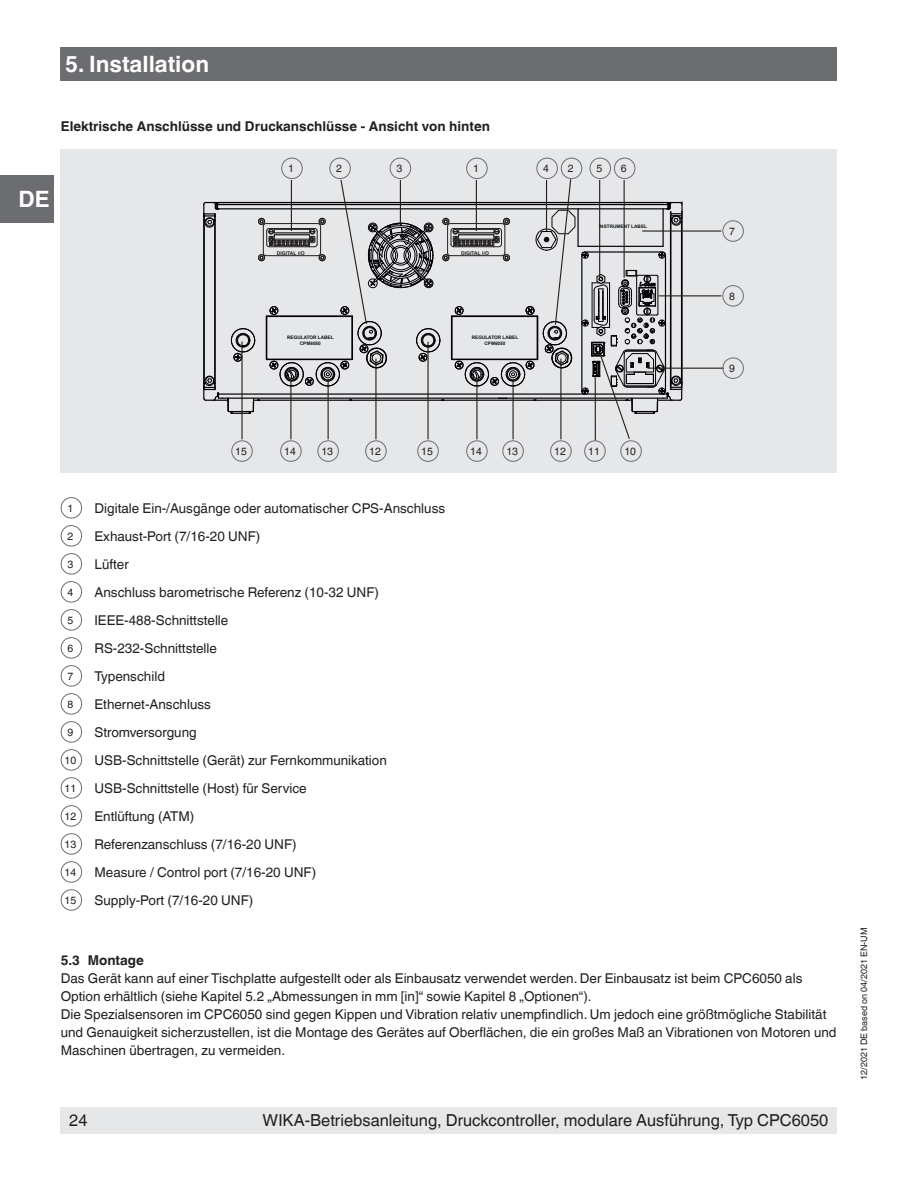
<style>
.page{position:relative;width:918px;height:1188px;background:#fff}
.page>*{position:absolute;margin:0;border:0;box-sizing:border-box;transform-origin:0 0}
.OI-Head{font:700 22.5px "Helvetica World";color:#fff}
.t1{font:16.5px "Helvetica World";color:#231f20}
.Running_text{font:13.5px/18px "Helvetica World";color:#231f20}
.Subheadline2{font:700 13.5px "Helvetica World";color:#231f20}
.Zahl___Schrift_im_Kr{font:10.5px "Helvetica World";color:#231f20}
.t2{font:9px "Helvetica World";color:#231f20}
.t3{font:700 5.1px "Arial";color:#231f20}
.t4{font:700 4.8px/5.7px "Arial";color:#0e1213;text-align:center}
</style>
<div class="page">
<div style="left:61px;top:47px;width:776px;height:34px;background:#6c6d70"></div>
<div style="left:0;top:176px;width:54px;height:47px;background:#6c6d70"></div>
<div style="left:61px;top:1107px;width:776px;height:27px;background:#e6e7e9"></div>
<div style="left:61px;top:497px;width:21px;height:21px;border:1px solid #6c6d70;border-radius:50%"></div>
<div style="left:61px;top:525px;width:21px;height:21px;border:1px solid #6c6d70;border-radius:50%"></div>
<div style="left:61px;top:553px;width:21px;height:21px;border:1px solid #6c6d70;border-radius:50%"></div>
<div style="left:61px;top:581px;width:21px;height:21px;border:1px solid #6c6d70;border-radius:50%"></div>
<div style="left:61px;top:609px;width:21px;height:21px;border:1px solid #6c6d70;border-radius:50%"></div>
<div style="left:61px;top:637px;width:21px;height:21px;border:1px solid #6c6d70;border-radius:50%"></div>
<div style="left:61px;top:665px;width:21px;height:22px;border:1px solid #6c6d70;border-radius:50%"></div>
<div style="left:61px;top:693px;width:21px;height:22px;border:1px solid #6c6d70;border-radius:50%"></div>
<div style="left:61px;top:721px;width:21px;height:22px;border:1px solid #6c6d70;border-radius:50%"></div>
<div style="left:61px;top:749px;width:21px;height:22px;border:1px solid #6c6d70;border-radius:50%"></div>
<div style="left:61px;top:777px;width:21px;height:22px;border:1px solid #6c6d70;border-radius:50%"></div>
<div style="left:61px;top:805px;width:21px;height:22px;border:1px solid #6c6d70;border-radius:50%"></div>
<div style="left:61px;top:833px;width:21px;height:22px;border:1px solid #6c6d70;border-radius:50%"></div>
<div style="left:61px;top:861px;width:21px;height:22px;border:1px solid #6c6d70;border-radius:50%"></div>
<div style="left:61px;top:889px;width:21px;height:22px;border:1px solid #6c6d70;border-radius:50%"></div>
<div style="left:61px;top:149px;width:776px;height:323px;background:#e6e7e9"></div>
<hr style="left:658px;top:295px;width:63px;height:1px;background:#231f20">
<hr style="left:647px;top:368px;width:77px;height:1px;background:#231f20">
<hr style="left:642px;top:230px;width:79px;height:2px;background:#231f20">
<svg style="left:203px;top:178px;width:480px;height:262px"></svg>
<div style="left:390px;top:158px;width:21px;height:21px;border:1px solid #6c6d70;border-radius:50%"></div>
<div style="left:329px;top:158px;width:22px;height:21px;border:1px solid #6c6d70;border-radius:50%"></div>
<div style="left:466px;top:158px;width:22px;height:21px;border:1px solid #6c6d70;border-radius:50%"></div>
<div style="left:281px;top:158px;width:22px;height:21px;border:1px solid #6c6d70;border-radius:50%"></div>
<div style="left:536px;top:158px;width:22px;height:21px;border:1px solid #6c6d70;border-radius:50%"></div>
<div style="left:561px;top:158px;width:21px;height:21px;border:1px solid #6c6d70;border-radius:50%"></div>
<div style="left:590px;top:158px;width:21px;height:21px;border:1px solid #6c6d70;border-radius:50%"></div>
<div style="left:614px;top:158px;width:21px;height:21px;border:1px solid #6c6d70;border-radius:50%"></div>
<div style="left:722px;top:285px;width:22px;height:22px;border:1px solid #6c6d70;border-radius:50%"></div>
<div style="left:722px;top:358px;width:22px;height:21px;border:1px solid #6c6d70;border-radius:50%"></div>
<div style="left:722px;top:220px;width:22px;height:22px;border:1px solid #6c6d70;border-radius:50%"></div>
<div style="left:502px;top:440px;width:22px;height:22px;border:1px solid #6c6d70;border-radius:50%"></div>
<div style="left:466px;top:440px;width:22px;height:22px;border:1px solid #6c6d70;border-radius:50%"></div>
<div style="left:317px;top:440px;width:22px;height:22px;border:1px solid #6c6d70;border-radius:50%"></div>
<div style="left:280px;top:440px;width:22px;height:22px;border:1px solid #6c6d70;border-radius:50%"></div>
<div style="left:584px;top:440px;width:22px;height:22px;border:1px solid #6c6d70;border-radius:50%"></div>
<div style="left:620px;top:440px;width:22px;height:22px;border:1px solid #6c6d70;border-radius:50%"></div>
<div style="left:417px;top:440px;width:22px;height:22px;border:1px solid #6c6d70;border-radius:50%"></div>
<div style="left:231px;top:440px;width:22px;height:22px;border:1px solid #6c6d70;border-radius:50%"></div>
<div style="left:550px;top:440px;width:22px;height:22px;border:1px solid #6c6d70;border-radius:50%"></div>
<div style="left:365px;top:440px;width:22px;height:22px;border:1px solid #6c6d70;border-radius:50%"></div>
<p class="OI-Head" style="left:65px;top:51px;width:145px">5. Installation</p>
<p class="Subheadline2" style="left:61px;top:119px;width:431px">Elektrische Anschlüsse und Druckanschlüsse - Ansicht von hinten</p>
<h1 class="OI-Head" style="left:19px;top:186px;width:33px">DE</h1>
<p class="Zahl___Schrift_im_Kr" style="left:288px;top:162px;width:7px">1</p>
<p class="Zahl___Schrift_im_Kr" style="left:336px;top:162px;width:7px">2</p>
<p class="Zahl___Schrift_im_Kr" style="left:397px;top:162px;width:7px">3</p>
<p class="Zahl___Schrift_im_Kr" style="left:473px;top:162px;width:7px">1</p>
<p class="Zahl___Schrift_im_Kr" style="left:543px;top:162px;width:7px">4</p>
<p class="Zahl___Schrift_im_Kr" style="left:568px;top:162px;width:7px">2</p>
<p class="Zahl___Schrift_im_Kr" style="left:596px;top:162px;width:7px">5</p>
<p class="Zahl___Schrift_im_Kr" style="left:621px;top:162px;width:7px">6</p>
<p class="t3" style="left:277px;top:249px;width:29px">DIGITAL I/O</p>
<p class="t3" style="left:461px;top:249px;width:29px">DIGITAL I/O</p>
<p class="t4" style="left:599px;top:223px;width:50px">INSTRUMENT LABEL</p>
<p class="t4" style="left:287px;top:335px;width:48px">REGULATOR LABEL<br>CPM6050</p>
<p class="t4" style="left:472px;top:335px;width:48px">REGULATOR LABEL<br>CPM6050</p>
<p class="Zahl___Schrift_im_Kr" style="left:729px;top:225px;width:7px">7</p>
<p class="Zahl___Schrift_im_Kr" style="left:729px;top:290px;width:7px">8</p>
<p class="Zahl___Schrift_im_Kr" style="left:729px;top:362px;width:7px">9</p>
<p class="Zahl___Schrift_im_Kr" style="left:235px;top:445px;width:13px">15</p>
<p class="Zahl___Schrift_im_Kr" style="left:284px;top:445px;width:13px">14</p>
<p class="Zahl___Schrift_im_Kr" style="left:321px;top:445px;width:13px">13</p>
<p class="Zahl___Schrift_im_Kr" style="left:369px;top:445px;width:13px">12</p>
<p class="Zahl___Schrift_im_Kr" style="left:421px;top:445px;width:13px">15</p>
<p class="Zahl___Schrift_im_Kr" style="left:470px;top:445px;width:13px">14</p>
<p class="Zahl___Schrift_im_Kr" style="left:506px;top:445px;width:13px">13</p>
<p class="Zahl___Schrift_im_Kr" style="left:554px;top:445px;width:13px">12</p>
<p class="Zahl___Schrift_im_Kr" style="left:588px;top:445px;width:13px">11</p>
<p class="Zahl___Schrift_im_Kr" style="left:624px;top:445px;width:13px">10</p>
<p class="Zahl___Schrift_im_Kr" style="left:68px;top:502px;width:7px">1</p>
<p class="Running_text" style="left:94px;top:499px;width:352px">Digitale Ein-/Ausgänge oder automatischer CPS-Anschluss</p>
<p class="Zahl___Schrift_im_Kr" style="left:68px;top:530px;width:7px">2</p>
<p class="Running_text" style="left:94px;top:527px;width:167px">Exhaust-Port (7/16-20 UNF)</p>
<p class="Zahl___Schrift_im_Kr" style="left:68px;top:558px;width:7px">3</p>
<p class="Running_text" style="left:94px;top:555px;width:36px">Lüfter</p>
<p class="Zahl___Schrift_im_Kr" style="left:68px;top:586px;width:7px">4</p>
<p class="Running_text" style="left:94px;top:583px;width:286px">Anschluss barometrische Referenz (10-32 UNF)</p>
<p class="Zahl___Schrift_im_Kr" style="left:68px;top:614px;width:7px">5</p>
<p class="Running_text" style="left:94px;top:611px;width:135px">IEEE-488-Schnittstelle</p>
<p class="Zahl___Schrift_im_Kr" style="left:68px;top:642px;width:7px">6</p>
<p class="Running_text" style="left:94px;top:639px;width:124px">RS-232-Schnittstelle</p>
<p class="Zahl___Schrift_im_Kr" style="left:68px;top:670px;width:7px">7</p>
<p class="Running_text" style="left:94px;top:667px;width:72px">Typenschild</p>
<p class="Zahl___Schrift_im_Kr" style="left:68px;top:698px;width:7px">8</p>
<p class="Running_text" style="left:94px;top:695px;width:118px">Ethernet-Anschluss</p>
<p class="Zahl___Schrift_im_Kr" style="left:68px;top:726px;width:7px">9</p>
<p class="Running_text" style="left:94px;top:723px;width:104px">Stromversorgung</p>
<p class="Zahl___Schrift_im_Kr" style="left:65px;top:754px;width:13px">10</p>
<p class="Running_text" style="left:94px;top:751px;width:294px">USB-Schnittstelle (Gerät) zur Fernkommunikation</p>
<p class="Zahl___Schrift_im_Kr" style="left:65px;top:782px;width:13px">11</p>
<p class="Running_text" style="left:94px;top:779px;width:214px">USB-Schnittstelle (Host) für Service</p>
<p class="Zahl___Schrift_im_Kr" style="left:65px;top:810px;width:13px">12</p>
<p class="Running_text" style="left:94px;top:807px;width:101px">Entlüftung (ATM)</p>
<p class="Zahl___Schrift_im_Kr" style="left:65px;top:838px;width:13px">13</p>
<p class="Running_text" style="left:94px;top:835px;width:204px">Referenzanschluss (7/16-20 UNF)</p>
<p class="Zahl___Schrift_im_Kr" style="left:65px;top:866px;width:13px">14</p>
<p class="Running_text" style="left:94px;top:863px;width:223px">Measure / Control port (7/16-20 UNF)</p>
<p class="Zahl___Schrift_im_Kr" style="left:65px;top:894px;width:13px">15</p>
<p class="Running_text" style="left:94px;top:891px;width:160px">Supply-Port (7/16-20 UNF)</p>
<p class="Subheadline2" style="left:61px;top:953px;width:85px">5.3 Montage</p>
<p class="Running_text" style="left:61px;top:970px;width:743px">Das Gerät kann auf einer Tischplatte aufgestellt oder als Einbausatz verwendet werden. Der Einbausatz ist beim CPC6050 als<br>Option erhältlich (siehe Kapitel 5.2 „Abmessungen in mm [in]“ sowie Kapitel 8 „Optionen“).</p>
<p class="Running_text" style="left:61px;top:1006px;width:777px">Die Spezialsensoren im CPC6050 sind gegen Kippen und Vibration relativ unempfindlich. Um jedoch eine größtmögliche Stabilität und Genauigkeit sicherzustellen, ist die Montage des Gerätes auf Oberflächen, die ein großes Maß an Vibrationen von Motoren und<br>Maschinen übertragen, zu vermeiden.</p>
<p class="t1" style="left:69px;top:1111px;width:20px">24</p>
<p class="t1" style="left:263px;top:1111px;width:567px">WIKA-Betriebsanleitung, Druckcontroller, modulare Ausführung, Typ CPC6050</p>
<p class="t2" style="left:859px;top:1080px;width:154px;rotate:-90deg">12/2021 DE based on 04/2021 EN-UM</p>
</div>
